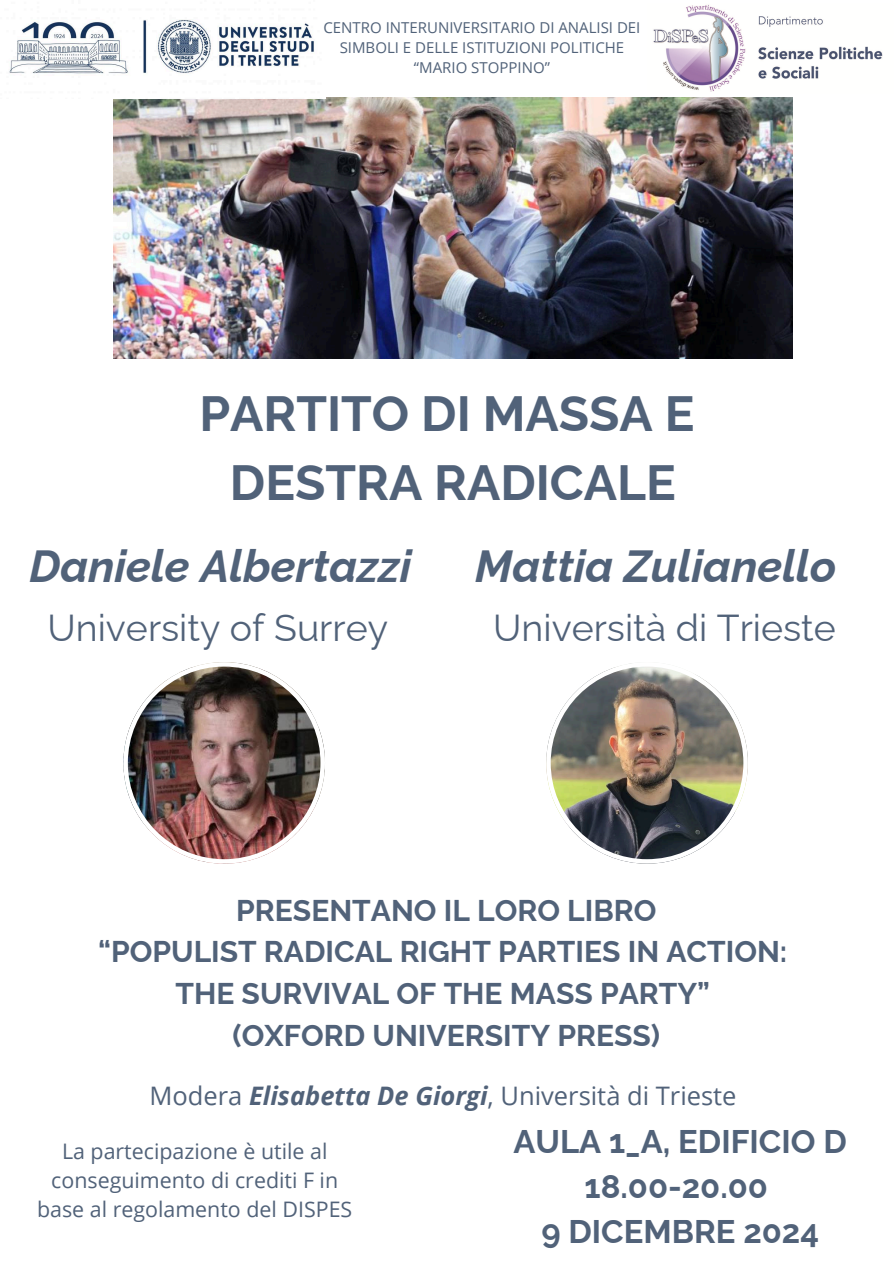
<style>
.page{position:relative;width:894px;height:1264px;background:#fff}
.page>*{position:absolute;margin:0;border:0;box-sizing:border-box;transform-origin:0 0}
.t1{font:700 49.5px/68.7px "Raleway";color:#516279;text-align:center}
.t2{font:italic 700 45px "Raleway";color:#516279}
.t3{font:37.5px "Raleway";color:#516279}
.t4{font:700 32.7px/45px "Raleway";color:#516279;text-align:center}
.t5{font:700 30px/41.7px "Raleway";color:#516279;text-align:center}
.t6{font:25.5px "Open Sans";color:#516279}
.t7{font:21.45px/29.2px "Open Sans";color:#516279;text-align:center}
.t8{font:15px/20.2px "Open Sans";color:#516279;text-align:center}
.s1{font-weight:700;font-style:italic}
</style>
<div class="page">
<img style="left:113px;top:98px;width:679px;height:261px">
<img style="left:9px;top:19px;width:305px;height:55px">
<img style="left:653px;top:5px;width:230px;height:87px">
<img style="left:123px;top:662px;width:202px;height:201px">
<img style="left:546px;top:663px;width:201px;height:200px">
<h4 class="t8" style="left:323px;top:17px;width:318px">CENTRO INTERUNIVERSITARIO DI ANALISI DEI<br>SIMBOLI E DELLE ISTITUZIONI POLITICHE “MARIO STOPPINO”</h4>
<p class="t1" style="left:199px;top:379px;width:496px">PARTITO DI MASSA E<br>DESTRA RADICALE</p>
<p class="t2" style="left:29px;top:539px;width:383px">Daniele Albertazzi</p>
<p class="t2" style="left:475px;top:539px;width:363px">Mattia Zulianello</p>
<p class="t3" style="left:48px;top:605px;width:342px">University of Surrey</p>
<p class="t3" style="left:493px;top:605px;width:344px">Università di Trieste</p>
<h2 class="t5" style="left:98px;top:889px;width:690px">PRESENTANO IL LORO LIBRO<br>“POPULIST RADICAL RIGHT PARTIES IN ACTION:<br>THE SURVIVAL OF THE MASS PARTY”<br>(OXFORD UNIVERSITY PRESS)</h2>
<h3 class="t6" style="left:149px;top:1077px;width:588px">Modera <span class="s1">Elisabetta De Giorgi</span>, Università di Trieste</h3>
<p class="t4" style="left:513px;top:1119px;width:334px">AULA 1_A, EDIFICIO D<br>18.00-20.00<br>9 DICEMBRE 2024</p>
<p class="t7" style="left:37px;top:1135px;width:317px">La partecipazione è utile al conseguimento di crediti F in base al regolamento del DISPES</p>
</div>
